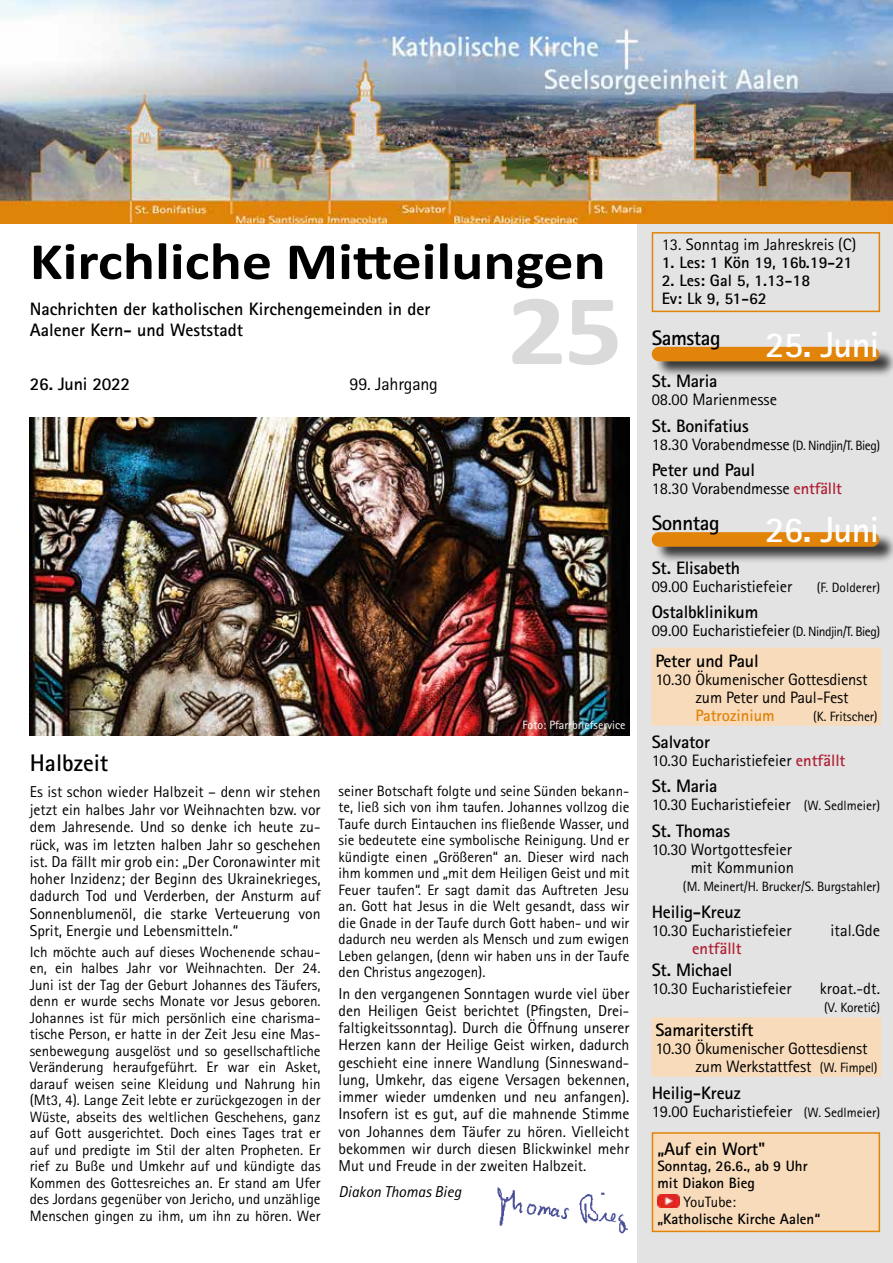
<style>
.page{position:relative;width:893px;height:1263px;background:#fff}
.page>*{position:absolute;margin:0;border:0;box-sizing:border-box;transform-origin:0 0}
.t1{font:700 101.4px "Calibri";color:#dadada;scale:1.15 1}
.t2{font:700 52.5px "Calibri";color:#000;scale:1.14 1}
.t3{font:700 36.3px "Rotis Sans Serif";letter-spacing:-.02em;color:#fff}
.t4{font:700 24px "Rotis Sans Serif";color:#000}
.t5{font:700 21px "Rotis Sans Serif";letter-spacing:-.02em;color:#000}
.t6{font:700 18px/21.6px "Rotis Sans Serif";letter-spacing:-.01em;color:#000}
.t7{font:18px "Rotis Sans Serif";letter-spacing:-.01em;color:#000}
.t8{font:16.5px/18px "Rotis Sans Serif";color:#000}
.t9{font:700 16.5px/18px "Rotis Sans Serif";color:#000}
.t10{font:700 16.5px "Rotis Sans Serif";color:#e18409}
.t11{font:700 16.5px "Rotis Sans Serif";color:#ae2034}
.t12{font:15.75px/17.2px "Rotis Sans Serif";color:#000;text-align:justify}
.t13{font:italic 15.75px "Rotis Sans Serif";color:#000}
.t14{font:15px/16.5px "Rotis Sans Serif";color:#000;text-align:justify}
.t15{font:700 15px/16.5px "Rotis Sans Serif";color:#000}
.t16{font:13.5px "Rotis Sans Serif";letter-spacing:-.01em;color:#000}
.t17{font:12px "Rotis Sans Serif";color:#fff}
.s1{font-size:36.3px;color:#fff}
.s2{font-size:13.5px}
.s3{font-weight:700;color:#ae2034}
.s4{font-family:"Arial Narrow"}
</style>
<div class="page">
<div style="left:638px;top:0;width:255px;height:1263px;background:#e3e3e3"></div>
<div style="left:654px;top:347px;width:239px;height:31px;background:#000;opacity:.75"></div>
<div style="left:652px;top:347px;width:227px;height:14px;background:#e18409;border-radius:7px"></div>
<div style="left:654px;top:532px;width:239px;height:31px;background:#000;opacity:.75"></div>
<div style="left:652px;top:532px;width:227px;height:15px;background:#e18409;border-radius:7px"></div>
<div style="left:652px;top:648px;width:229px;height:77px;background:#f8dbbb"></div>
<div style="left:652px;top:648px;width:229px;height:78px;border:2px solid #f8dbbb"></div>
<div style="left:652px;top:1018px;width:229px;height:58px;background:#f8dbbb"></div>
<div style="left:652px;top:1017px;width:229px;height:60px;border:2px solid #f8dbbb"></div>
<div style="left:652px;top:232px;width:228px;height:80px;border:2px solid #e18409"></div>
<div style="left:652px;top:1133px;width:227px;height:98px;background:#f8dbbb"></div>
<img style="left:657px;top:1194px;width:22px;height:13px">
<div style="left:652px;top:1132px;width:228px;height:100px;border:2px solid #e18409"></div>
<img style="left:497px;top:1187px;width:131px;height:47px">
<img style="left:30px;top:417px;width:599px;height:319px">
<img style="left:0;top:0;width:893px;height:224px">
<h2 class="t2" style="left:30px;top:224px;width:507px">Kirchliche Mitteilungen</h2>
<p class="t6" style="left:30px;top:297px;width:402px">Nachrichten der katholischen Kirchengemeinden in der<br>Aalener Kern- und Weststadt</p>
<h1 class="t1" style="left:507px;top:259px;width:102px">25</h1>
<p class="t6" style="left:30px;top:373px;width:102px">26. Juni 2022</p>
<p class="t7" style="left:350px;top:373px;width:90px">99. Jahrgang</p>
<p class="t17" style="left:522px;top:718px;width:105px">Foto: Pfarrbriefservice</p>
<h3 class="t4" style="left:30px;top:747px;width:80px">Halbzeit</h3>
<p class="t12" style="left:30px;top:783px;width:292px">Es ist schon wieder Halbzeit – denn wir stehen jetzt ein halbes Jahr vor Weihnachten bzw. vor dem Jahresende. Und so denke ich heute zu&shy;rück, was im letzten halben Jahr so geschehen ist. Da fällt mir grob ein: „Der Coronawinter mit hoher Inzidenz; der Beginn des Ukrainekrieges, dadurch Tod und Verderben, der Ansturm auf Sonnenblumenöl, die starke Verteuerung von Sprit, Energie und Lebensmitteln.“</p>
<p class="t14" style="left:30px;top:943px;width:292px">Ich möchte auch auf dieses Wochenende schau&shy;en, ein halbes Jahr vor Weihnachten. Der 24.<br>Juni ist der Tag der Geburt Johannes des Täufers, denn er wurde sechs Monate vor Jesus geboren.<br>Johannes ist für mich persönlich eine charisma&shy;tische Person, er hatte in der Zeit Jesu eine Mas&shy;senbewegung ausgelöst und so gesellschaftliche Veränderung heraufgeführt. Er war ein Asket, darauf weisen seine Kleidung und Nahrung hin (Mt3, 4). Lange Zeit lebte er zurückgezogen in der Wüste, abseits des weltlichen Geschehens, ganz auf Gott ausgerichtet. Doch eines Tages trat er auf und predigte im Stil der alten Propheten. Er rief zu Buße und Umkehr auf und kündigte das Kommen des Gottesreiches an. Er stand am Ufer des Jordans gegenüber von Jericho, und unzählige Menschen gingen zu ihm, um ihn zu hören. Wer</p>
<p class="t14" style="left:339px;top:782px;width:292px">seiner Botschaft folgte und seine Sünden bekann&shy;te, ließ sich von ihm taufen. Johannes vollzog die Taufe durch Eintauchen ins fließende Wasser, und sie bedeutete eine symbolische Reinigung. Und er kündigte einen „Größeren“ an. Dieser wird nach ihm kommen und „mit dem Heiligen Geist und mit Feuer taufen“. Er sagt damit das Auftreten Jesu an. Gott hat Jesus in die Welt gesandt, dass wir die Gnade in der Taufe durch Gott haben- und wir dadurch neu werden als Mensch und zum ewigen Leben gelangen, (denn wir haben uns in der Taufe den Christus angezogen).</p>
<p class="t12" style="left:339px;top:984px;width:292px">In den vergangenen Sonntagen wurde viel über den Heiligen Geist berichtet (Pfingsten, Drei&shy;faltigkeitssonntag). Durch die Öffnung unserer Herzen kann der Heilige Geist wirken, dadurch geschieht eine innere Wandlung (Sinneswand&shy;lung, Umkehr, das eigene Versagen bekennen, immer wieder umdenken und neu anfangen).<br>Insofern ist es gut, auf die mahnende Stimme von Johannes dem Täufer zu hören. Vielleicht bekommen wir durch diesen Blickwinkel mehr Mut und Freude in der zweiten Halbzeit.</p>
<p class="t13" style="left:339px;top:1182px;width:124px">Diakon Thomas Bieg</p>
<p class="t8" style="left:662px;top:236px;width:196px">13. Sonntag im Jahreskreis (C)</p>
<p class="t9" style="left:662px;top:253px;width:192px">1. Les: 1 Kön 19, 16b.19-21</p>
<p class="t9" style="left:662px;top:271px;width:150px">2. Les: Gal 5, 1.13-18<br>Ev: Lk 9, 51-62</p>
<h3 class="t5" style="left:652px;top:325px;width:229px">Samstag <span class="s1">25. Juni</span></h3>
<p class="t6" style="left:652px;top:370px;width:67px">St. Maria</p>
<p class="t8" style="left:652px;top:390px;width:127px">08.00 Marienmesse</p>
<p class="t6" style="left:652px;top:414px;width:99px">St. Bonifatius</p>
<p class="t8" style="left:652px;top:435px;width:230px">18.30 Vorabendmesse <span class="s2">(D. Nindjin/T. Bieg)</span></p>
<p class="t6" style="left:652px;top:459px;width:105px">Peter und Paul</p>
<p class="t8" style="left:652px;top:479px;width:192px">18.30 Vorabendmesse <span class="s3">entfällt</span></p>
<h3 class="t5" style="left:652px;top:510px;width:69px">Sonntag</h3>
<h3 class="t3" style="left:765px;top:507px;width:116px">26. Juni</h3>
<p class="t6" style="left:652px;top:557px;width:90px">St. Elisabeth</p>
<p class="t8" style="left:652px;top:577px;width:142px">09.00 Eucharistiefeier</p>
<p class="t16" style="left:817px;top:579px;width:65px">(F. Dolderer)</p>
<p class="t6" style="left:652px;top:601px;width:108px">Ostalbklinikum</p>
<p class="t8" style="left:652px;top:622px;width:230px">09.00 Eucharistiefeier <span class="s2">(D. Nindjin/T. Bieg)</span></p>
<p class="t6" style="left:655px;top:649px;width:105px">Peter und Paul</p>
<p class="t8" style="left:695px;top:670px;width:174px;text-indent:-40px">10.30 Ökumenischer Gottesdienst zum Peter und Paul-Fest</p>
<p class="t10" style="left:695px;top:705px;width:81px">Patrozinium</p>
<p class="t16" style="left:813px;top:708px;width:66px">(K. Fritscher)</p>
<p class="t6" style="left:652px;top:731px;width:60px">Salvator</p>
<p class="t8" style="left:652px;top:751px;width:195px">10.30 Eucharistiefeier <span class="s3">entfällt</span></p>
<p class="t6" style="left:652px;top:775px;width:67px">St. Maria</p>
<p class="t8" style="left:652px;top:796px;width:230px">10.30 Eucharistiefeier <span class="s2">(W. Sedlmeier)</span></p>
<p class="t6" style="left:652px;top:820px;width:80px">St. Thomas</p>
<p class="t8" style="left:652px;top:840px;width:144px;text-align:right">10.30 Wortgottesfeier mit Kommunion</p>
<p class="t16" style="left:683px;top:878px;width:199px">(M. Meinert/H. Brucker/S. Burgstahler)</p>
<p class="t6" style="left:652px;top:900px;width:91px">Heilig-Kreuz</p>
<p class="t8" style="left:652px;top:921px;width:141px">10.30 Eucharistiefeier</p>
<p class="t8" style="left:831px;top:921px;width:51px">ital.Gde</p>
<p class="t11" style="left:692px;top:937px;width:51px">entfällt</p>
<p class="t6" style="left:652px;top:958px;width:82px">St. Michael</p>
<p class="t8" style="left:652px;top:979px;width:141px">10.30 Eucharistiefeier</p>
<p class="t8" style="left:820px;top:979px;width:62px">kroat.-dt.</p>
<p class="t16" style="left:824px;top:999px;width:58px">(V. Koreti<span class="s4">ć</span>)</p>
<p class="t6" style="left:655px;top:1019px;width:100px">Samariterstift</p>
<p class="t8" style="left:695px;top:1039px;width:184px;text-indent:-40px">10.30 Ökumenischer Gottesdienst zum Werkstattfest <span class="s2">(W. Fimpel)</span></p>
<p class="t6" style="left:652px;top:1082px;width:91px">Heilig-Kreuz</p>
<p class="t8" style="left:652px;top:1102px;width:230px">19.00 Eucharistiefeier <span class="s2">(W. Sedlmeier)</span></p>
<p class="t6" style="left:657px;top:1137px;width:109px">„Auf ein Wort"</p>
<p class="t15" style="left:657px;top:1158px;width:152px">Sonntag, 26.6., ab 9 Uhr mit Diakon Bieg</p>
<p class="t14" style="left:683px;top:1194px;width:54px">YouTube:</p>
<p class="t15" style="left:657px;top:1210px;width:164px">„Katholische Kirche Aalen“</p>
</div>
